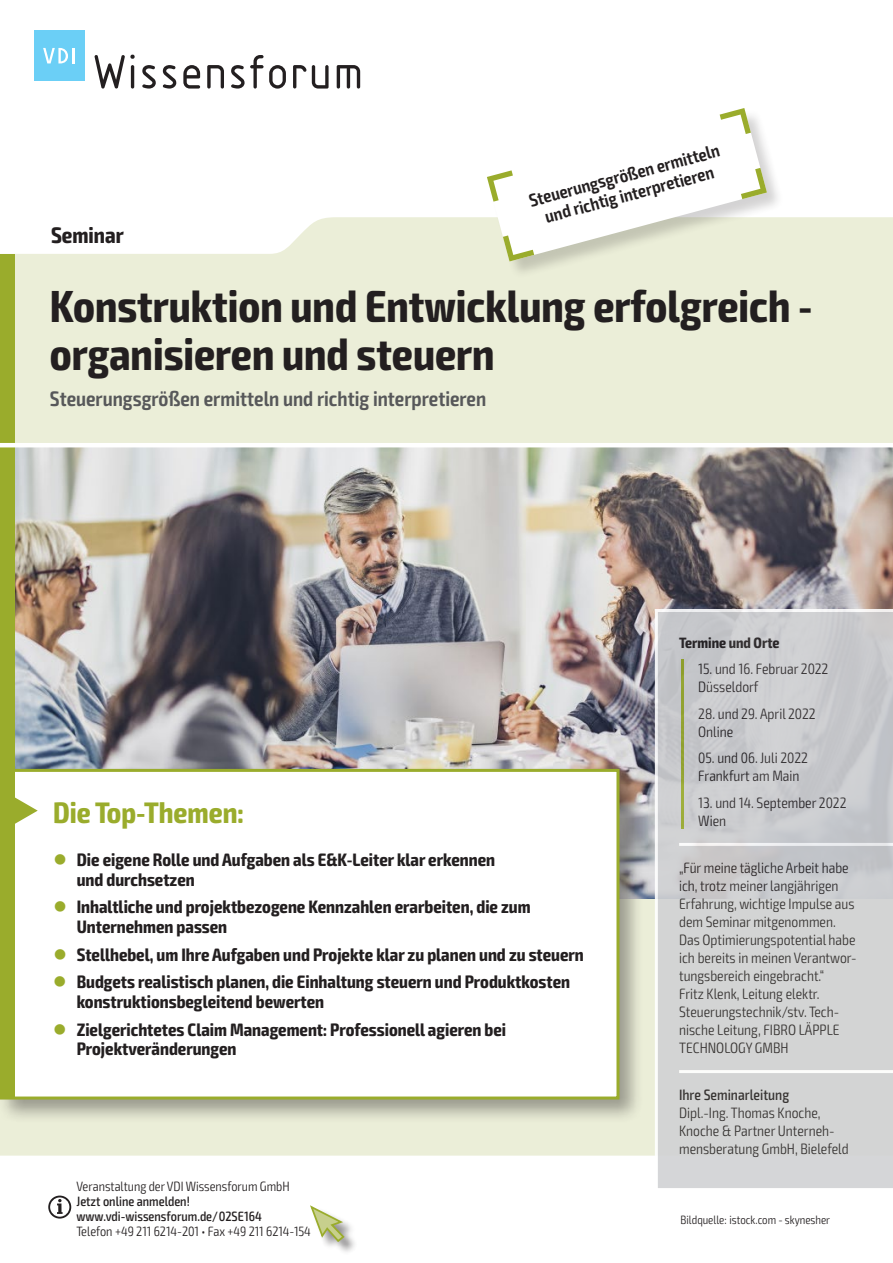
<style>
.page{position:relative;width:893px;height:1263px;background:#fff}
.page>*{position:absolute;margin:0;border:0;box-sizing:border-box;transform-origin:0 0}
.t1{font:700 condensed 45px/48px "Exo 2";color:#231f20}
.t2{font:700 condensed 29.7px "Exo 2";color:#9aac2c}
.t3{font:700 condensed 22.5px "Exo 2";color:#231f20}
.t4{font:600 condensed 21px "Exo 2";color:#57585a}
.t5{font:700 condensed 18px/19.5px "Exo 2";color:#231f20}
.t6{font:600 condensed 18px/19.5px "Exo 2";color:#231f20;text-align:center}
.t7{font:300 condensed 15px/18px "Exo 2";color:#231f20}
.t8{font:500 condensed 15px "Exo 2";color:#231f20}
.t9{font:700 condensed 15px "Exo 2";color:#231f20}
.t10{font:300 condensed 13.5px "Exo 2";color:#231f20}
.t11{font:500 condensed 13.5px/15px "Exo 2";color:#231f20}
.t12{font:300 condensed 12px "Exo 2";color:#231f20}
.s1{color:#9aac2c}
</style>
<div class="page">
<div style="left:0;top:217px;width:893px;height:938px;background:#ebeed8"></div>
<img style="left:14px;top:447px;width:878px;height:451px">
<div style="left:0;top:765px;width:644px;height:359px;background:#231f20;opacity:.4"></div>
<div style="left:2px;top:770px;width:616px;height:328px;background:#fff"></div>
<div style="left:3px;top:772px;width:11px;height:324px;background:#9aac2c"></div>
<div style="left:0;top:769px;width:619px;height:330px;border:3px solid #9aac2c"></div>
<svg style="left:14px;top:796px;width:24px;height:29px"></svg>
<div style="left:0;top:254px;width:14px;height:519px;background:#9aac2c"></div>
<div style="left:311px;top:1206px;width:47px;height:49px;background:#231f20;opacity:.5"></div>
<svg style="left:310px;top:1205px;width:36px;height:38px"></svg>
<hr style="left:0;top:443px;width:893px;height:4px;background:#fff">
<svg style="left:655px;top:609px;width:238px;height:579px;background:#d4d5d7"></svg>
<svg style="left:48px;top:1195px;width:23px;height:23px"></svg>
<svg style="left:94px;top:54px;width:41px;height:35px"></svg>
<svg style="left:142px;top:65px;width:14px;height:24px"></svg>
<svg style="left:163px;top:65px;width:13px;height:24px"></svg>
<svg style="left:183px;top:65px;width:17px;height:24px"></svg>
<svg style="left:207px;top:65px;width:17px;height:24px"></svg>
<svg style="left:231px;top:55px;width:55px;height:34px"></svg>
<svg style="left:293px;top:65px;width:36px;height:24px"></svg>
<svg style="left:337px;top:65px;width:23px;height:24px"></svg>
<div style="left:34px;top:30px;width:50px;height:51px;background:#6bcff6"></div>
<svg style="left:43px;top:48px;width:31px;height:15px"></svg>
<div style="left:487px;top:109px;width:297px;height:170px;background:#231f20;opacity:.2"></div>
<svg style="left:487px;top:108px;width:280px;height:153px"></svg>
<h3 class="t3" style="left:51px;top:221px;width:74px">Seminar</h3>
<p class="t6" style="left:527px;top:192px;width:198px;rotate:-15deg">Steuerungsgrößen ermitteln und richtig interpretieren</p>
<h1 class="t1" style="left:50px;top:283px;width:764px">Konstruktion und Entwicklung erfolgreich - organisieren und steuern</h1>
<h3 class="t4" style="left:50px;top:386px;width:438px">Steuerungsgrößen ermitteln und richtig interpretieren</h3>
<h2 class="t2" style="left:53px;top:794px;width:192px">Die Top-Themen:</h2>
<p class="t5" style="left:77px;top:850px;width:420px;text-indent:-23px"><span class="s1">●</span> Die eigene Rolle und Aufgaben als E&amp;K-Leiter klar erkennen und durchsetzen</p>
<p class="t5" style="left:77px;top:898px;width:455px;text-indent:-23px"><span class="s1">●</span> Inhaltliche und projektbezogene Kennzahlen erarbeiten, die zum<br>Unternehmen passen</p>
<p class="t5" style="left:53px;top:945px;width:532px"><span class="s1">●</span> Stellhebel, um Ihre Aufgaben und Projekte klar zu planen und zu steuern</p>
<p class="t5" style="left:77px;top:973px;width:495px;text-indent:-23px"><span class="s1">●</span> Budgets realistisch planen, die Einhaltung steuern und Produktkosten konstruktionsbegleitend bewerten</p>
<p class="t5" style="left:77px;top:1020px;width:431px;text-indent:-23px"><span class="s1">●</span> Zielgerichtetes Claim Management: Professionell agieren bei<br>Projektveränderungen</p>
<p class="t10" style="left:77px;top:1178px;width:215px">Veranstaltung der VDI Wissensforum GmbH</p>
<p class="t11" style="left:77px;top:1194px;width:187px">Jetzt online anmelden! www.vdi-wissensforum.de/02SE164</p>
<p class="t10" style="left:77px;top:1223px;width:236px">Telefon +49 211 6214-201 • Fax +49 211 6214-154</p>
<p class="t9" style="left:679px;top:634px;width:102px">Termine und Orte</p>
<p class="t7" style="left:698px;top:660px;width:132px">15. und 16. Februar 2022<br>Düsseldorf</p>
<p class="t7" style="left:698px;top:705px;width:119px">28. und 29. April 2022<br>Online</p>
<p class="t7" style="left:698px;top:749px;width:111px">05. und 06. Juli 2022<br>Frankfurt am Main</p>
<p class="t7" style="left:698px;top:794px;width:150px">13. und 14. September 2022<br>Wien</p>
<p class="t7" style="left:679px;top:859px;width:179px">„Für meine tägliche Arbeit habe ich, trotz meiner langjährigen<br>Erfahrung, wichtige Impulse aus dem Seminar mitgenommen.<br>Das Optimierungspotential habe ich bereits in meinen Verantwor&shy;tungsbereich eingebracht.“<br>Fritz Klenk, Leitung elektr.<br>Steuerungstechnik/stv. Tech&shy;nische Leitung, FIBRO LÄPPLE<br>TECHNOLOGY GMBH</p>
<p class="t8" style="left:679px;top:1086px;width:112px">Ihre Seminarleitung</p>
<p class="t7" style="left:679px;top:1104px;width:171px">Dipl.-Ing. Thomas Knoche,<br>Knoche &amp; Partner Unterneh&shy;mensberatung GmbH, Bielefeld</p>
<p class="t12" style="left:681px;top:1212px;width:151px">Bildquelle: istock.com - skynesher</p>
</div>
